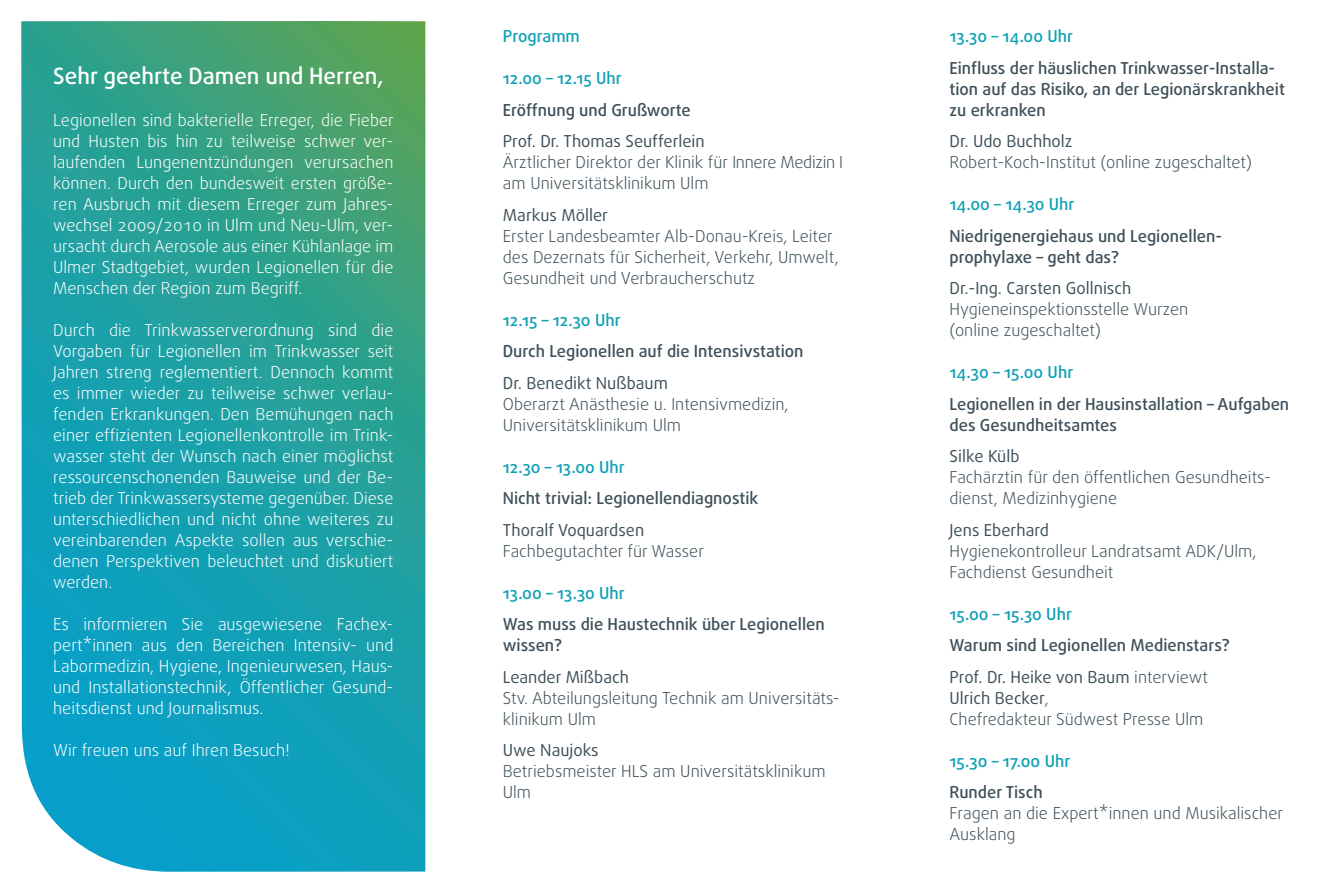
<style>
.page{position:relative;width:1340px;height:893px;background:#fff}
.page>*{position:absolute;margin:0;border:0;box-sizing:border-box;transform-origin:0 0}
.Subhead__Daxline___Medium___15_20{font:500 22.5px "Daxline OT";color:#fff}
.Fließtext__Daxline___Light___10_14{font:300 16.5px/21px "Daxline OT";color:#fff;text-align:justify}
.Fließtext__Daxline___Light___20_26{font:300 16.5px/21px "Daxline OT";color:#3d4f59}
.Fließtext__Daxline___Light___20_26-2{font:500 16.5px/21px "Daxline OT";color:#3d4f59}
.Fließtext__Daxline___Light___20_26-3{font:16.5px "Daxline OT";color:#3d4f59}
.Fließtext__Daxline___Light___20_26-4{font:500 16.5px "Daxline OT";color:#10a0b5}
.s1{font-weight:400}
.s2{font-weight:300}
</style>
<div class="page">
<svg style="left:21px;top:21px;width:404px;height:851px;background:#23a1a3"></svg>
<p class="Subhead__Daxline___Medium___15_20" style="left:53px;top:61px;width:332px">Sehr geehrte Damen und Herren,</p>
<p class="Fließtext__Daxline___Light___10_14" style="left:53px;top:110px;width:342px">Legionellen sind bakterielle Erreger, die Fieber und Husten bis hin zu teilweise schwer ver&shy;laufenden Lungenentzündungen verursachen können. Durch den bundesweit ersten größe&shy;ren Ausbruch mit diesem Erreger zum Jahres&shy;wechsel 2009/2010 in Ulm und Neu-Ulm, ver&shy;ursacht durch Aerosole aus einer Kühlanlage im Ulmer Stadtgebiet, wurden Legionellen für die Menschen der Region zum Begriff.</p>
<p class="Fließtext__Daxline___Light___10_14" style="left:53px;top:320px;width:342px">Durch die Trinkwasserverordnung sind die Vorgaben für Legionellen im Trinkwasser seit Jahren streng reglementiert. Dennoch kommt es immer wieder zu teilweise schwer verlau&shy;fenden Erkrankungen. Den Bemühungen nach einer effizienten Legionellenkontrolle im Trink&shy;wasser steht der Wunsch nach einer möglichst ressourcenschonenden Bauweise und der Be&shy;trieb der Trinkwassersysteme gegenüber. Diese unterschiedlichen und nicht ohne weiteres zu vereinbarenden Aspekte sollen aus verschie&shy;denen Perspektiven beleuchtet und diskutiert werden.</p>
<p class="Fließtext__Daxline___Light___10_14" style="left:53px;top:614px;width:342px">Es informieren Sie ausgewiesene Fachex&shy;pert*innen aus den Bereichen Intensiv- und Labormedizin, Hygiene, Ingenieurwesen, Haus&shy;und Installationstechnik, Öffentlicher Gesund&shy;heitsdienst und Journalismus.</p>
<p class="Fließtext__Daxline___Light___10_14" style="left:53px;top:740px;width:238px">Wir freuen uns auf Ihren Besuch!</p>
<p class="Fließtext__Daxline___Light___20_26-4" style="left:503px;top:25px;width:79px">Programm</p>
<p class="Fließtext__Daxline___Light___20_26-4" style="left:503px;top:67px;width:120px">12.00 – 12.15 Uhr</p>
<p class="Fließtext__Daxline___Light___20_26-2" style="left:503px;top:99px;width:189px">Eröffnung und Grußworte</p>
<p class="Fließtext__Daxline___Light___20_26" style="left:503px;top:131px;width:342px"><span class="s1">Prof. Dr. Thomas Seufferlein<br></span>Ärztlicher Direktor der Klinik für Innere Medizin I am Universitätsklinikum Ulm</p>
<p class="Fließtext__Daxline___Light___20_26" style="left:503px;top:204px;width:337px"><span class="s1">Markus Möller<br></span>Erster Landesbeamter Alb-Donau-Kreis, Leiter des Dezernats für Sicherheit, Verkehr, Umwelt, Gesundheit und Verbraucherschutz</p>
<p class="Fließtext__Daxline___Light___20_26-4" style="left:503px;top:309px;width:119px">12.15 – 12.30 Uhr</p>
<p class="Fließtext__Daxline___Light___20_26-2" style="left:503px;top:341px;width:302px">Durch Legionellen auf die Intensivstation</p>
<p class="Fließtext__Daxline___Light___20_26-3" style="left:503px;top:372px;width:167px">Dr. Benedikt Nußbaum</p>
<p class="Fließtext__Daxline___Light___20_26" style="left:503px;top:393px;width:287px">Oberarzt Anästhesie u. Intensivmedizin,</p>
<p class="Fließtext__Daxline___Light___20_26" style="left:503px;top:414px;width:180px">Universitätsklinikum Ulm</p>
<p class="Fließtext__Daxline___Light___20_26-4" style="left:503px;top:456px;width:124px">12.30 – 13.00 Uhr</p>
<p class="Fließtext__Daxline___Light___20_26-2" style="left:503px;top:488px;width:257px">Nicht trivial: Legionellendiagnostik</p>
<p class="Fließtext__Daxline___Light___20_26-3" style="left:503px;top:519px;width:143px">Thoralf Voquardsen</p>
<p class="Fließtext__Daxline___Light___20_26" style="left:503px;top:540px;width:203px">Fachbegutachter für Wasser</p>
<p class="Fließtext__Daxline___Light___20_26-4" style="left:503px;top:582px;width:123px">13.00 – 13.30 Uhr</p>
<p class="Fließtext__Daxline___Light___20_26-2" style="left:503px;top:614px;width:323px">Was muss die Haustechnik über Legionellen wissen?</p>
<p class="Fließtext__Daxline___Light___20_26-3" style="left:503px;top:666px;width:128px">Leander Mißbach</p>
<p class="Fließtext__Daxline___Light___20_26" style="left:503px;top:687px;width:338px">Stv. Abteilungsleitung Technik am Universitäts&shy;klinikum Ulm</p>
<p class="Fließtext__Daxline___Light___20_26-3" style="left:503px;top:739px;width:97px">Uwe Naujoks</p>
<p class="Fließtext__Daxline___Light___20_26" style="left:503px;top:761px;width:324px">Betriebsmeister HLS am Universitätsklinikum<br>Ulm</p>
<p class="Fließtext__Daxline___Light___20_26-4" style="left:949px;top:25px;width:125px">13.30 – 14.00 Uhr</p>
<p class="Fließtext__Daxline___Light___20_26-2" style="left:949px;top:57px;width:337px">Einfluss der häuslichen Trinkwasser-Installa&shy;tion auf das Risiko, an der Legionärskrankheit zu erkranken</p>
<p class="Fließtext__Daxline___Light___20_26-3" style="left:949px;top:130px;width:124px">Dr. Udo Buchholz</p>
<p class="Fließtext__Daxline___Light___20_26" style="left:949px;top:152px;width:304px">Robert-Koch-Institut (online zugeschaltet)</p>
<p class="Fließtext__Daxline___Light___20_26-4" style="left:949px;top:193px;width:127px">14.00 – 14.30 Uhr</p>
<p class="Fließtext__Daxline___Light___20_26-2" style="left:949px;top:225px;width:274px">Niedrigenergiehaus und Legionellen-</p>
<p class="Fließtext__Daxline___Light___20_26-2" style="left:949px;top:246px;width:171px">prophylaxe – geht das?</p>
<p class="Fließtext__Daxline___Light___20_26-3" style="left:949px;top:277px;width:183px">Dr.-Ing. Carsten Gollnisch</p>
<p class="Fließtext__Daxline___Light___20_26" style="left:949px;top:299px;width:240px">Hygieneinspektionsstelle Wurzen</p>
<p class="Fließtext__Daxline___Light___20_26" style="left:949px;top:320px;width:153px">(online zugeschaltet)</p>
<p class="Fließtext__Daxline___Light___20_26-4" style="left:949px;top:361px;width:125px">14.30 – 15.00 Uhr</p>
<p class="Fließtext__Daxline___Light___20_26-2" style="left:949px;top:393px;width:341px">Legionellen in der Hausinstallation – Aufgaben des Gesundheitsamtes</p>
<p class="Fließtext__Daxline___Light___20_26-3" style="left:949px;top:445px;width:72px">Silke Külb</p>
<p class="Fließtext__Daxline___Light___20_26" style="left:949px;top:467px;width:323px">Fachärztin für den öffentlichen Gesundheits&shy;dienst, Medizinhygiene</p>
<p class="Fließtext__Daxline___Light___20_26-3" style="left:949px;top:519px;width:101px">Jens Eberhard</p>
<p class="Fließtext__Daxline___Light___20_26" style="left:949px;top:540px;width:308px">Hygienekontrolleur Landratsamt ADK/Ulm,<br>Fachdienst Gesundheit</p>
<p class="Fließtext__Daxline___Light___20_26-4" style="left:949px;top:603px;width:124px">15.00 – 15.30 Uhr</p>
<p class="Fließtext__Daxline___Light___20_26-2" style="left:949px;top:635px;width:282px">Warum sind Legionellen Medienstars?</p>
<p class="Fließtext__Daxline___Light___20_26-3" style="left:949px;top:666px;width:260px">Prof. Dr. Heike von Baum <span class="s2">interviewt</span></p>
<p class="Fließtext__Daxline___Light___20_26-3" style="left:949px;top:687px;width:101px">Ulrich Becker<span class="s2">,</span></p>
<p class="Fließtext__Daxline___Light___20_26" style="left:949px;top:708px;width:255px">Chefredakteur Südwest Presse Ulm</p>
<p class="Fließtext__Daxline___Light___20_26-4" style="left:949px;top:750px;width:122px">15.30 – 17.00 Uhr</p>
<p class="Fließtext__Daxline___Light___20_26-2" style="left:949px;top:782px;width:95px">Runder Tisch</p>
<p class="Fließtext__Daxline___Light___20_26" style="left:949px;top:803px;width:335px">Fragen an die Expert*innen und Musikalischer<br>Ausklang</p>
</div>
